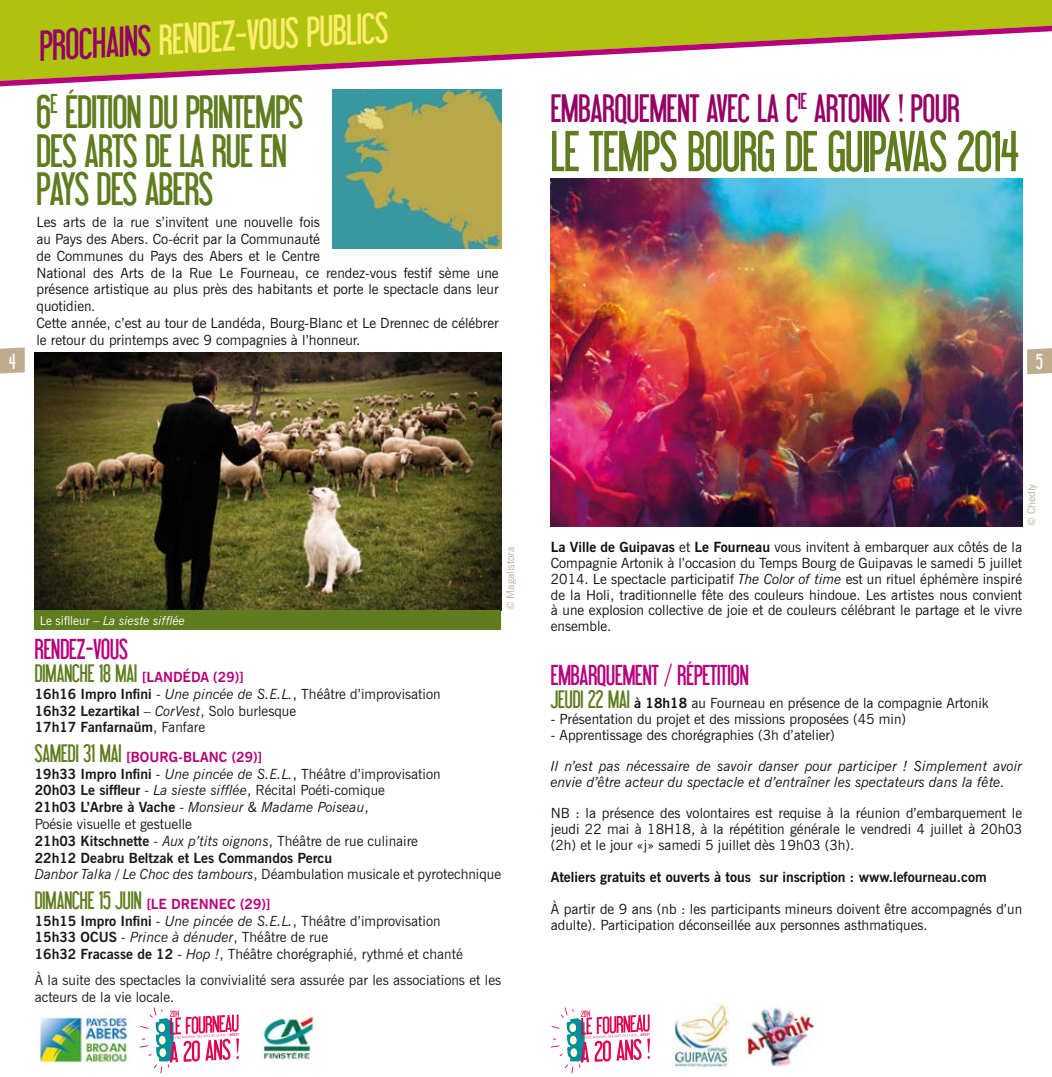
<style>
.page{position:relative;width:1052px;height:1077px;background:#fff}
.page>*{position:absolute;margin:0;border:0;box-sizing:border-box;transform-origin:0 0}
.t1{font:56px "Libel Suit";letter-spacing:-.005em;color:#5f7c1e}
.t2{font:45.5px/38.5px "Libel Suit";color:#5f7c1e}
.t3{font:42px "Libel Suit";color:#feec6e}
.t4{font:38.5px "Libel Suit";color:#950063}
.t5{font:28px "Libel Suit";color:#b6007a}
.t6{font:24.5px "Libel Suit";color:#5f7c1e}
.t7{font:21px "Libel Suit";color:#fff}
.t8{font:14px/15.8px "News Gothic BT";color:#140f11}
.t9{font:14px/16.8px "News Gothic BT";color:#1a171c}
.t10{font:italic 14px/15.8px "News Gothic BT";color:#140f11}
.t11{font:700 14px "News Gothic BT";color:#140f11}
.t12{font:700 14px "News Gothic BT";color:#b6007a}
.t13{font:italic 12.25px "News Gothic BT";color:#fff}
.t14{font:10.5px "News Gothic BT";color:#b5ac9b}
.s1{color:#950063}
.s2{font-style:normal}
.s3{font-family:"News Gothic BT";font-weight:700;font-size:14px;color:#b6007a}
.s4{font-weight:700}
.s5{font-style:italic}
.s6{font-weight:700;color:#b6007a}
.s7{font-family:"Libel Suit";font-size:24.5px;color:#5f7c1e}
.s8{color:#1a171c}
</style>
<div class="page">
<div style="left:0;top:0;width:1052px;height:26px;background:#aec20e"></div>
<svg style="left:0;top:26px;width:1052px;height:60px"></svg>
<img style="left:35px;top:352px;width:466px;height:258px">
<img style="left:39px;top:1012px;width:90px;height:52px">
<svg style="left:140px;top:1007px;width:99px;height:66px"></svg>
<img style="left:260px;top:1009px;width:57px;height:52px">
<img style="left:332px;top:89px;width:169px;height:159px">
<img style="left:551px;top:179px;width:471px;height:347px">
<svg style="left:551px;top:1007px;width:99px;height:66px"></svg>
<img style="left:672px;top:1002px;width:57px;height:65px">
<div style="left:35px;top:610px;width:466px;height:20px;background:#5f7c1e"></div>
<img style="left:745px;top:1002px;width:72px;height:65px">
<svg style="left:0;top:347px;width:25px;height:26px"></svg>
<svg style="left:1027px;top:348px;width:25px;height:26px"></svg>
<h3 class="t3" style="left:38px;top:23px;width:351px;rotate:-3deg"><span class="s1">PROCHAINS</span> RENDEZ-VOUS PUBLICS</h3>
<h2 class="t2" style="left:36px;top:93px;width:41px">6<sup>E</sup> ÉDITION</h2>
<h2 class="t2" style="left:36px;top:93px;width:238px;text-indent:113px">DU PRINTEMPS<br>DESARTS DELARUEEN<br>PAYS DES ABERS</h2>
<p class="t8" style="left:36px;top:214px;width:464px;line-height:16.8px">Les arts de la rue s’invitent une nouvelle fois<br>au Pays des Abers. Co-écrit par la Communauté<br>de Communes du Pays des Abers et le Centre<br>National des Arts de la Rue Le Fourneau, ce rendez-vous festif sème une présence artistique au plus près des habitants et porte le spectacle dans leur quotidien.<br>Cette année, c’est au tour de Landéda, Bourg-Blanc et Le Drennec de célébrer le retour du printemps avec 9 compagnies à l’honneur.</p>
<h3 class="t4" style="left:551px;top:88px;width:410px">EMBARQUEMENT AVEC LA C<sup>IE</sup> ARTONIK ! POUR</h3>
<h1 class="t1" style="left:551px;top:121px;width:58px">LE TEMPS</h1>
<h1 class="t1" style="left:687px;top:121px;width:156px">BOURG DEGUIPAVAS</h1>
<h1 class="t1" style="left:957px;top:121px;width:63px">2014</h1>
<h3 class="t7" style="left:9px;top:350px;width:8px">4</h3>
<h3 class="t7" style="left:1036px;top:350px;width:8px">5</h3>
<p class="t13" style="left:40px;top:613px;width:147px"><span class="s2">Le siflleur –</span> La sieste sifflée</p>
<p class="t14" style="left:504px;top:610px;width:65px;rotate:-90deg">© Magalistora</p>
<h3 class="t5" style="left:35px;top:634px;width:95px">RENDEZ-VOUS</h3>
<h3 class="t6" style="left:35px;top:660px;width:211px">DIMANCHE 18 MAI <span class="s3">[LANDÉDA (29)]</span></h3>
<p class="t9" style="left:35px;top:685px;width:407px"><span class="s4">16h16 Impro Infini</span> - <span class="s5">Une pincée de S.E.L.</span>, Théâtre d’improvisation<br><span class="s4">16h32 Lezartikal</span> – <span class="s5">CorVest</span>, Solo burlesque<br><span class="s4">17h17 Fanfarnaüm</span>, Fanfare</p>
<h3 class="t6" style="left:35px;top:740px;width:125px">SAMEDI 31 MAI <span class="s3">[Bourg</span></h3>
<p class="t12" style="left:178px;top:748px;width:24px">-Blanc</p>
<p class="t9" style="left:35px;top:748px;width:468px;text-indent:197px"><span class="s6">(29)]<br></span><span class="s4">19h33 Impro Infini</span> - <span class="s5">Une pincée de S.E.L.</span>, Théâtre d’improvisation<br><span class="s4">20h03 Le siffleur</span> - <span class="s5">La sieste sifflée</span>, Récital Poéti-comique<br><span class="s4">21h03 L’Arbre à Vache</span> - <span class="s5">Monsieur &amp; Madame Poiseau</span>,<br>Poésie visuelle et gestuelle<br><span class="s4">21h03 Kitschnette</span> - <span class="s5">Aux p’tits oignons</span>, Théâtre de rue culinaire<br><span class="s4">22h12 Deabru Beltzak et Les Commandos Percu<br></span><span class="s5">Danbor Talka / Le Choc des tambours</span>, Déambulation musicale et pyrotechnique</p>
<h3 class="t6" style="left:35px;top:887px;width:157px">DIMANCHE 15 JUIN <span class="s3">[Le Drennec</span></h3>
<p class="t9" style="left:35px;top:895px;width:429px;text-indent:205px"><span class="s6">(29)]<br></span><span class="s4">15h15 Impro Infini</span> - <span class="s5">Une pincée de S.E.L.</span>, Théâtre d’improvisation <span class="s4">15h33 OCUS</span> - <span class="s5">Prince à dénuder</span>, Théâtre de rue<br><span class="s4">16h32 Fracasse de 12</span> - <span class="s5">Hop !</span>, Théâtre chorégraphié, rythmé et chanté</p>
<p class="t9" style="left:35px;top:971px;width:468px">À la suite des spectacles la convivialité sera assurée par les associations et les acteurs de la vie locale.</p>
<p class="t14" style="left:1025px;top:526px;width:44px;rotate:-90deg">© Chedly</p>
<p class="t8" style="left:551px;top:539px;width:473px;text-align:justify"><span class="s4">La Ville de Guipavas</span> et <span class="s4">Le Fourneau</span> vous invitent à embarquer aux côtés de la Compagnie Artonik à l’occasion du Temps Bourg de Guipavas le samedi 5 juillet 2014. Le spectacle participatif <span class="s5">The Color of time</span> est un rituel éphémère inspiré de la Holi, traditionnelle fête des couleurs hindoue. Les artistes nous convient à une explosion collective de joie et de couleurs célébrant le partage et le vivre ensemble.</p>
<h3 class="t5" style="left:551px;top:660px;width:39px">EMBARQUEMENT</h3>
<h3 class="t5" style="left:664px;top:660px;width:38px">/ RÉPETITION</h3>
<p class="t8" style="left:551px;top:695px;width:439px"><span class="s7">JEUDI 22 MAI</span> <span class="s4">à 18h18</span> au Fourneau en présence de la compagnie Artonik</p>
<p class="t8" style="left:551px;top:710px;width:357px">- Présentation du projet et des missions proposées (45 min)</p>
<p class="t8" style="left:551px;top:726px;width:285px">- Apprentissage des chorégraphies (3h d’atelier)</p>
<p class="t10" style="left:551px;top:758px;width:473px">Il n’est pas nécessaire de savoir danser pour participer ! Simplement avoir envie d’être acteur du spectacle et d’entraîner les spectateurs dans la fête.</p>
<p class="t8" style="left:551px;top:805px;width:473px;text-align:justify">NB : la présence des volontaires est requise à la réunion d’embarquement le jeudi 22 mai à 18H18, à la répétition générale le vendredi 4 juillet à 20h03 (2h) et le jour «j» samedi 5 juillet dès 19h03 (3h).</p>
<p class="t11" style="left:551px;top:868px;width:437px">Ateliers gratuits et ouverts à tous sur inscription : <span class="s8">www.lefourneau.com</span></p>
<p class="t8" style="left:551px;top:901px;width:473px">À partir de 9 ans (nb : les participants mineurs doivent être accompagnés d’un adulte). Participation déconseillée aux personnes asthmatiques.</p>
</div>
